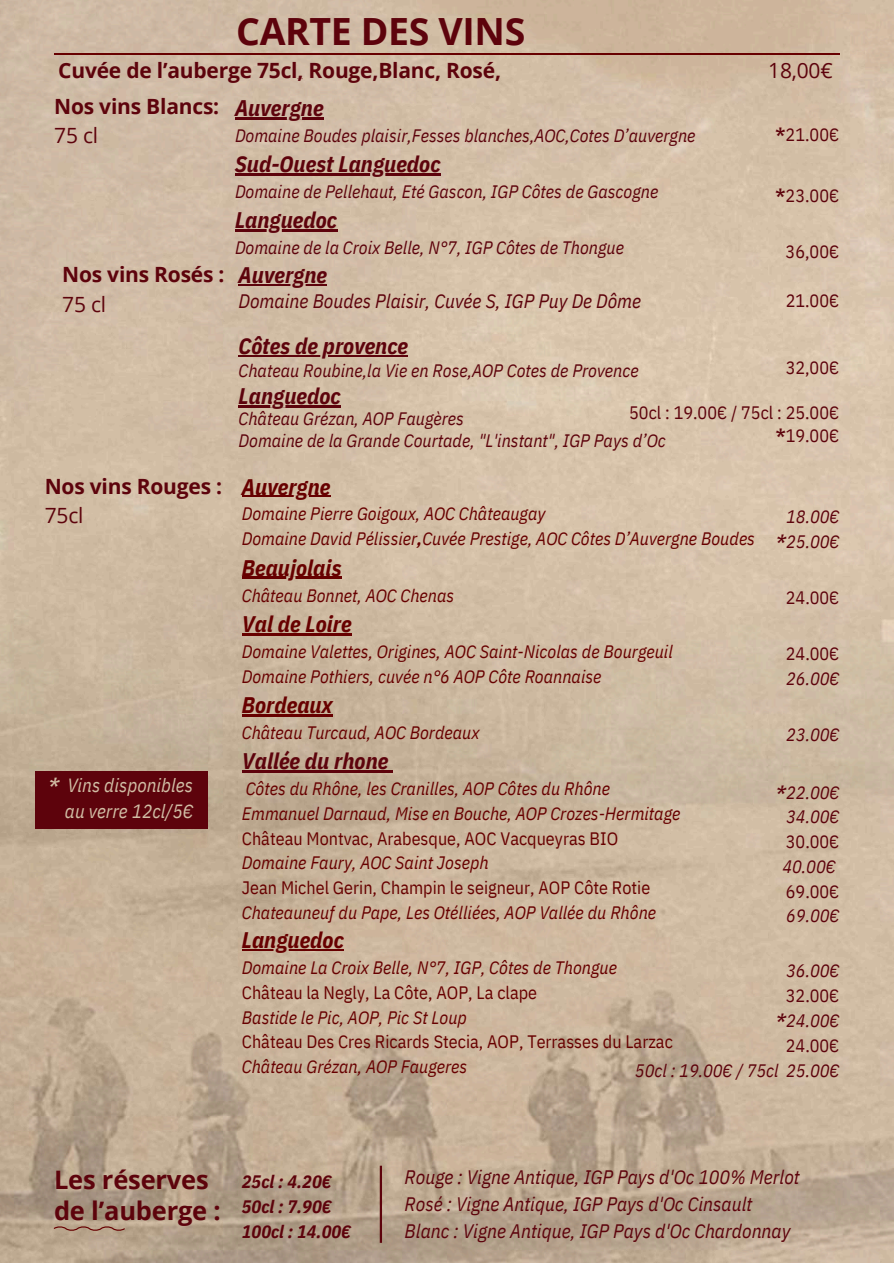
<style>
.page{position:relative;width:894px;height:1264px;background:#fff}
.page>*{position:absolute;margin:0;border:0;box-sizing:border-box;transform-origin:0 0}
.t1{font:700 37.5px "Open Sans";letter-spacing:-.01em;color:#5d030c}
.t2{font:700 25.5px/30.3px "Open Sans";letter-spacing:-.005em;color:#5d030c}
.t3{font:italic 700 22.5px "IBM Plex Sans Cond";color:#5d030c}
.t4{font:italic 700 22.5px "IBM Plex Sans Cond";color:#670000}
.t5{font:700 21px "Open Sans";letter-spacing:-.01em;color:#5d030c}
.t6{font:21px "Open Sans";letter-spacing:-.01em;color:#5d030c}
.t7{font:italic 19.5px/27px "IBM Plex Sans Cond";color:#5d030c}
.t8{font:italic 19.05px/25.8px "IBM Plex Sans Cond";color:#d1bea5;text-align:right}
.t9{font:italic 18px/24.8px "IBM Plex Sans Cond";color:#670000}
.t10{font:italic 18px/24.8px "IBM Plex Sans Cond";color:#5d030c;text-align:center}
.t11{font:18px "IBM Plex Sans Cond";color:#670000}
.t12{font:18px/24.8px "IBM Plex Sans Cond";color:#5d030c;text-align:right}
.t13{font:italic 700 18px/24.8px "IBM Plex Sans Cond";color:#5d030c}
.s1{font-weight:700}
.s2{font-weight:700;font-style:italic}
.s3{font-style:italic}
</style>
<div class="page">
<img style="left:0;top:0;width:893px;height:1262px">
<svg style="left:54px;top:1226px;width:71px;height:4px"></svg>
<hr style="left:54px;top:54px;width:785px;height:1px;background:#670000">
<hr style="left:242px;top:495px;width:88px;height:2px;background:#670000">
<hr style="left:242px;top:576px;width:100px;height:3px;background:#670000">
<hr style="left:242px;top:633px;width:109px;height:2px;background:#670000">
<hr style="left:242px;top:714px;width:90px;height:2px;background:#670000">
<hr style="left:242px;top:770px;width:146px;height:2px;background:#5d030c">
<hr style="left:242px;top:949px;width:102px;height:1px;background:#670000">
<hr style="left:379px;top:1165px;width:3px;height:77px;background:#5d030c">
<div style="left:35px;top:770px;width:173px;height:58px;background:#5d030c"></div>
<hr style="left:235px;top:117px;width:88px;height:2px;background:#5d030c">
<hr style="left:235px;top:173px;width:205px;height:2px;background:#5d030c">
<hr style="left:235px;top:229px;width:102px;height:3px;background:#5d030c">
<hr style="left:238px;top:284px;width:89px;height:1px;background:#5d030c">
<hr style="left:238px;top:355px;width:170px;height:1px;background:#5d030c">
<hr style="left:238px;top:405px;width:102px;height:2px;background:#5d030c">
<h1 class="t1" style="left:236px;top:5px;width:290px">CARTE DES VINS</h1>
<p class="t5" style="left:58px;top:55px;width:444px">Cuvée de l’auberge 75cl, Rouge,Blanc, Rosé,</p>
<p class="t6" style="left:768px;top:55px;width:66px">18,00€</p>
<p class="t5" style="left:54px;top:91px;width:166px">Nos vins Blancs:</p>
<p class="t6" style="left:54px;top:121px;width:45px">75 cl</p>
<p class="t5" style="left:62px;top:260px;width:164px">Nos vins Rosés :</p>
<p class="t6" style="left:62px;top:289px;width:45px">75 cl</p>
<p class="t3" style="left:235px;top:93px;width:90px">Auvergne</p>
<p class="t10" style="left:235px;top:123px;width:462px">Domaine Boudes plaisir,Fesses blanches,AOC,Cotes D’auvergne</p>
<p class="t3" style="left:235px;top:149px;width:207px">Sud-Ouest Languedoc</p>
<p class="t10" style="left:235px;top:179px;width:425px">Domaine de Pellehaut, Eté Gascon, IGP Côtes de Gascogne</p>
<p class="t3" style="left:235px;top:205px;width:103px">Languedoc</p>
<p class="t10" style="left:235px;top:235px;width:390px">Domaine de la Croix Belle, N°7, IGP Côtes de Thongue</p>
<p class="t12" style="left:775px;top:122px;width:65px"><span class="s1">*</span>21.00€</p>
<p class="t12" style="left:775px;top:182px;width:65px"><span class="s1">*</span>23.00€</p>
<p class="t12" style="left:785px;top:239px;width:55px">36,00€</p>
<p class="t12" style="left:785px;top:287px;width:55px">21.00€</p>
<p class="t3" style="left:238px;top:260px;width:90px">Auvergne</p>
<p class="t7" style="left:238px;top:287px;width:404px">Domaine Boudes Plaisir, Cuvée S, IGP Puy De Dôme</p>
<p class="t3" style="left:238px;top:331px;width:171px">Côtes de provence</p>
<p class="t10" style="left:238px;top:357px;width:401px">Chateau Roubine,la Vie en Rose,AOP Cotes de Provence</p>
<p class="t3" style="left:238px;top:381px;width:103px">Languedoc</p>
<p class="t10" style="left:238px;top:408px;width:428px;line-height:21.3px;text-align:left">Château Grézan, AOP Faugères<br>Domaine de la Grande Courtade, "L'instant", IGP Pays d’Oc</p>
<p class="t12" style="left:785px;top:355px;width:55px">32,00€</p>
<p class="t12" style="left:629px;top:401px;width:211px;line-height:22.5px">50cl : 19.00€ / 75cl : 25.00€ <span class="s1">*</span>19.00€</p>
<p class="t5" style="left:45px;top:471px;width:179px">Nos vins Rouges :</p>
<p class="t6" style="left:45px;top:500px;width:40px">75cl</p>
<p class="t8" style="left:49px;top:772px;width:146px"><span class="s1">*</span> Vins disponibles au verre 12cl/5€</p>
<p class="t4" style="left:242px;top:471px;width:90px">Auvergne</p>
<p class="t9" style="left:242px;top:501px;width:514px">Domaine Pierre Goigoux, AOC Châteaugay<br>Domaine David Pélissier<span class="s1">,</span>Cuvée Prestige, AOC Côtes D’Auvergne Boudes</p>
<p class="t4" style="left:242px;top:552px;width:101px">Beaujolais</p>
<p class="t9" style="left:242px;top:582px;width:214px">Château Bonnet, AOC Chenas</p>
<p class="t4" style="left:242px;top:609px;width:111px">Val de Loire</p>
<p class="t9" style="left:242px;top:638px;width:432px">Domaine Valettes, Origines, AOC Saint-Nicolas de Bourgeuil<br>Domaine Pothiers, cuvée n°6 AOP Côte Roannaise</p>
<p class="t4" style="left:242px;top:690px;width:92px">Bordeaux</p>
<p class="t9" style="left:242px;top:719px;width:239px">Château Turcaud, AOC Bordeaux</p>
<p class="t3" style="left:242px;top:746px;width:148px">Vallée du rhone</p>
<p class="t9" style="left:242px;top:776px;width:440px">Côtes du Rhône, les Cranilles, AOP Côtes du Rhône<br>Emmanuel Darnaud, Mise en Bouche, AOP Crozes-Hermitage</p>
<p class="t11" style="left:242px;top:826px;width:377px">Château Montvac, Arabesque, AOC Vacqueyras BIO</p>
<p class="t9" style="left:242px;top:850px;width:248px">Domaine Faury, AOC Saint Joseph</p>
<p class="t11" style="left:242px;top:875px;width:410px">Jean Michel Gerin, Champin le seigneur, AOP Côte Rotie</p>
<p class="t9" style="left:242px;top:899px;width:415px">Chateauneuf du Pape, Les Otélliées, AOP Vallée du Rhône</p>
<p class="t4" style="left:242px;top:925px;width:103px">Languedoc</p>
<p class="t9" style="left:242px;top:954px;width:376px">Domaine La Croix Belle, N°7, IGP, Côtes de Thongue</p>
<p class="t11" style="left:242px;top:980px;width:296px">Château la Negly, La Côte, AOP, La clape</p>
<p class="t9" style="left:242px;top:1004px;width:226px">Bastide le Pic, AOP, Pic St Loup</p>
<p class="t11" style="left:242px;top:1029px;width:432px">Château Des Cres Ricards Stecia, AOP, Terrasses du Larzac</p>
<p class="t9" style="left:242px;top:1053px;width:227px">Château Grézan, AOP Faugeres</p>
<p class="t10" style="left:776px;top:503px;width:65px">18.00€ <span class="s1">*</span>25.00€</p>
<p class="t12" style="left:785px;top:584px;width:55px">24.00€</p>
<p class="t12" style="left:785px;top:641px;width:55px">24.00€</p>
<p class="t10" style="left:786px;top:665px;width:55px">26.00€</p>
<p class="t10" style="left:786px;top:722px;width:55px">23.00€</p>
<p class="t10" style="left:776px;top:779px;width:65px"><span class="s1">*</span>22.00€<br>34.00€</p>
<p class="t12" style="left:785px;top:828px;width:55px">30.00€</p>
<p class="t10" style="left:782px;top:853px;width:55px">40.00€</p>
<p class="t12" style="left:785px;top:878px;width:55px">69.00€</p>
<p class="t10" style="left:786px;top:903px;width:55px">69.00€</p>
<p class="t10" style="left:786px;top:958px;width:55px">36.00€</p>
<p class="t12" style="left:776px;top:983px;width:65px;text-align:center">32.00€ <span class="s2">*</span><span class="s3">24.00€<br></span>24.00€</p>
<p class="t10" style="left:634px;top:1057px;width:206px">50cl : 19.00€ / 75cl 25.00€</p>
<h2 class="t2" style="left:54px;top:1164px;width:168px">Les réserves de l’auberge :</h2>
<p class="t13" style="left:242px;top:1169px;width:111px">25cl : 4.20€<br>50cl : 7.90€<br>100cl : 14.00€</p>
<p class="t7" style="left:404px;top:1163px;width:396px">Rouge : Vigne Antique, IGP Pays d'Oc 100% Merlot<br>Rosé : Vigne Antique, IGP Pays d'Oc Cinsault<br>Blanc : Vigne Antique, IGP Pays d'Oc Chardonnay</p>
</div>
